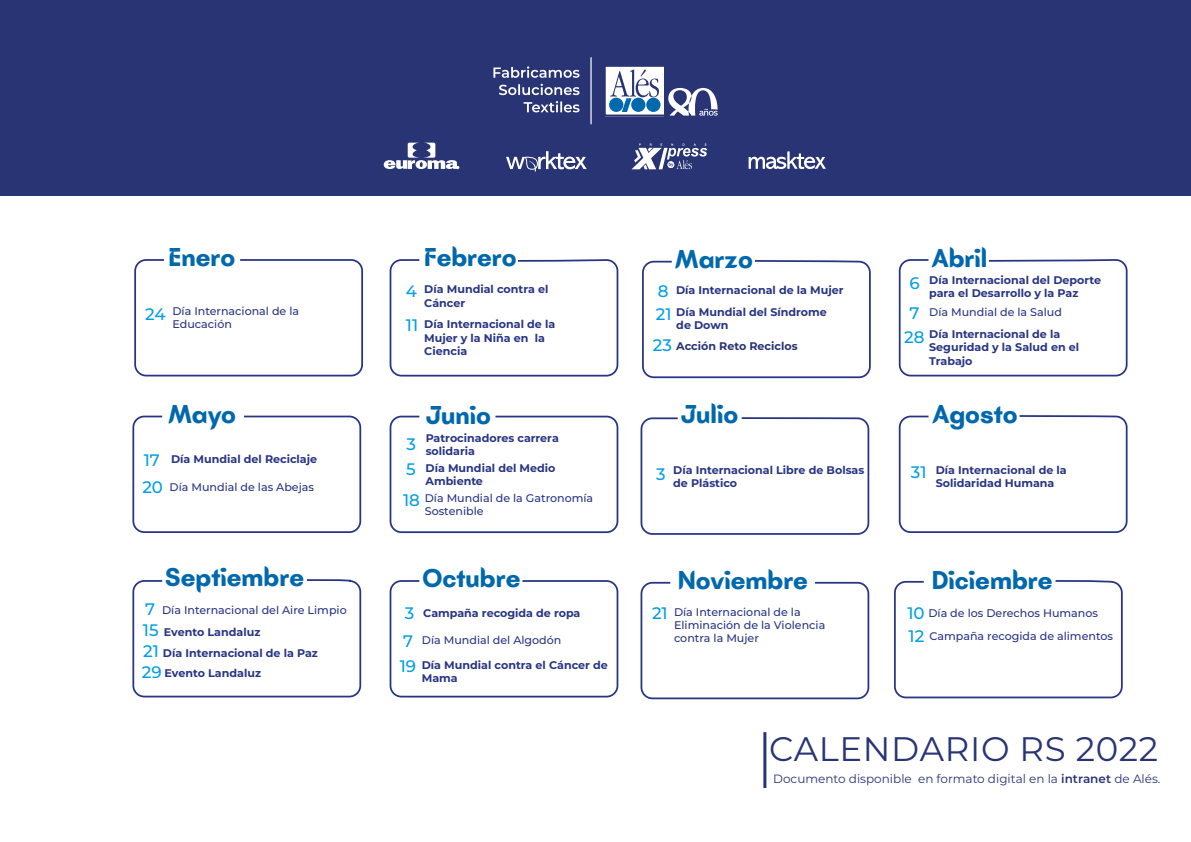
<style>
.page{position:relative;width:1191px;height:842px;background:#fff}
.page>*{position:absolute;margin:0;border:0;box-sizing:border-box;transform-origin:0 0}
.t1{font:34px "Montserrat";letter-spacing:.02em;color:#283474}
.t2{font:700 26.5px "Batangas";color:#0068ac}
.t3{font:500 16.6px "Montserrat";color:#009fe3}
.t4{font:12px "Montserrat";color:#283474}
.t5{font:700 11.1px/13.3px "Montserrat";color:#283583}
.t6{font:500 11.1px/13.3px "Montserrat";color:#283583}
.t7{font:700 11.1px "Montserrat";color:#283474}
.s1{font-size:16.6px;color:#009fe3}
.s2{font-weight:500;font-size:16.6px;color:#009fe3}
.s3{font-weight:500}
.s4{font-weight:600}
</style>
<div class="page">
<div style="left:134px;top:259px;width:229px;height:117px;border:2px solid #283583;border-radius:11px"></div>
<svg style="left:389px;top:259px;width:230px;height:118px"></svg>
<svg style="left:642px;top:260px;width:229px;height:119px"></svg>
<svg style="left:898px;top:259px;width:230px;height:118px"></svg>
<div style="left:132px;top:416px;width:229px;height:117px;border:2px solid #283583;border-radius:11px"></div>
<div style="left:389px;top:416px;width:229px;height:117px;border:2px solid #283583;border-radius:11px"></div>
<svg style="left:640px;top:417px;width:230px;height:118px"></svg>
<svg style="left:898px;top:415px;width:230px;height:118px"></svg>
<svg style="left:132px;top:579px;width:230px;height:119px"></svg>
<div style="left:389px;top:580px;width:229px;height:117px;border:2px solid #283583;border-radius:11px"></div>
<div style="left:640px;top:582px;width:229px;height:117px;border:2px solid #283583;border-radius:11px"></div>
<svg style="left:894px;top:580px;width:229px;height:119px"></svg>
<div style="left:168px;top:398px;width:75px;height:35px;background:#fff"></div>
<div style="left:677px;top:564px;width:138px;height:30px;background:#fff"></div>
<div style="left:0;top:0;width:1191px;height:195px;background:#283474"></div>
<svg style="left:668px;top:88px;width:49px;height:28px"></svg>
<div style="left:606px;top:66px;width:58px;height:51px;background:#fff"></div>
<div style="left:603px;top:65px;width:63px;height:52px;border:2px solid #283474"></div>
<svg style="left:610px;top:69px;width:49px;height:43px"></svg>
<hr style="left:590px;top:58px;width:1px;height:66px;background:#fff">
<svg style="left:523px;top:101px;width:56px;height:11px"></svg>
<svg style="left:499px;top:84px;width:80px;height:11px"></svg>
<svg style="left:493px;top:66px;width:86px;height:12px"></svg>
<svg style="left:632px;top:143px;width:75px;height:26px"></svg>
<svg style="left:506px;top:151px;width:81px;height:21px"></svg>
<svg style="left:748px;top:151px;width:78px;height:18px"></svg>
<svg style="left:384px;top:143px;width:75px;height:26px"></svg>
<hr style="left:763px;top:732px;width:3px;height:56px;background:#283474">
<h2 class="t2" style="left:168px;top:242px;width:68px">Enero</h2>
<h2 class="t2" style="left:424px;top:242px;width:94px">Febrero</h2>
<h2 class="t2" style="left:675px;top:245px;width:79px">Marzo</h2>
<h2 class="t2" style="left:931px;top:243px;width:57px">Abril</h2>
<p class="t6" style="left:172px;top:304px;width:128px;text-indent:-27px"><span class="s1">24</span> Día Internacional de la<br>Educación</p>
<p class="t5" style="left:424px;top:282px;width:126px;text-indent:-18px"><span class="s2">4</span> Día Mundial contra el<br>Cáncer</p>
<p class="t5" style="left:424px;top:317px;width:132px;text-indent:-18px"><span class="s2">11</span> Día Internacional de la<br>Mujer y la Niña en la<br>Ciencia</p>
<p class="t5" style="left:656px;top:278px;width:189px;line-height:21.7px"><span class="s2">8</span> Día Internacional de la Mujer<br><span class="s2">21</span> Día Mundial del Síndrome</p>
<p class="t5" style="left:676px;top:318px;width:54px">de Down</p>
<p class="t7" style="left:653px;top:338px;width:146px"><span class="s2">23</span> Acción Reto Reciclos</p>
<p class="t5" style="left:909px;top:272px;width:193px;text-align:center"><span class="s2">6</span> Día Internacional del Deporte para el Desarrollo y la Paz</p>
<p class="t5" style="left:904px;top:301px;width:159px;line-height:21.6px;text-align:center"><span class="s2">7</span> <span class="s3">Día Mundial de la Salud<br></span><span class="s2">28</span> Día Internacional de la</p>
<p class="t5" style="left:929px;top:340px;width:151px">Seguridad y la Salud en el<br>Trabajo</p>
<h2 class="t2" style="left:168px;top:400px;width:69px">Mayo</h2>
<h2 class="t2" style="left:426px;top:400px;width:66px">Junio</h2>
<h2 class="t2" style="left:681px;top:400px;width:58px">Julio</h2>
<h2 class="t2" style="left:932px;top:399px;width:87px">Agosto</h2>
<p class="t5" style="left:144px;top:452px;width:175px"><span class="s2">17</span> Día Mundial del Reciclaje</p>
<p class="t6" style="left:142px;top:480px;width:173px"><span class="s1">20</span> Día Mundial de las Abejas</p>
<h3 class="t3" style="left:406px;top:432px;width:11px">3</h3>
<p class="t5" style="left:426px;top:430px;width:135px">Patrocinadores carrera solidaria</p>
<p class="t5" style="left:425px;top:461px;width:131px;text-indent:-20px"><span class="s2">5</span> Día Mundial del Medio<br>Ambiente</p>
<p class="t6" style="left:425px;top:491px;width:170px;text-indent:-22px"><span class="s1">18</span> Día Mundial de la Gatronomía<br>Sostenible</p>
<p class="t5" style="left:673px;top:462px;width:193px;text-indent:-17px"><span class="s2">3</span> Día Internacional Libre de Bolsas de Plástico</p>
<p class="t5" style="left:935px;top:463px;width:132px;text-indent:-25px"><span class="s2">31</span> Día Internacional de la<br>Solidaridad Humana</p>
<h2 class="t2" style="left:165px;top:563px;width:140px">Septiembre</h2>
<h2 class="t2" style="left:422px;top:563px;width:99px">Octubre</h2>
<h2 class="t2" style="left:677px;top:566px;width:132px">Noviembre</h2>
<h2 class="t2" style="left:931px;top:566px;width:122px">Diciembre</h2>
<p class="t6" style="left:145px;top:603px;width:203px"><span class="s1">7</span> Día Internacional del Aire Limpio</p>
<h3 class="t3" style="left:143px;top:619px;width:17px">15</h3>
<p class="t5" style="left:143px;top:645px;width:176px"><span class="s2">21</span> Día Internacional de la Paz</p>
<p class="t5" style="left:164px;top:624px;width:98px">Evento Landaluz</p>
<p class="t5" style="left:142px;top:666px;width:121px"><span class="s2">29</span> Evento Landaluz</p>
<p class="t5" style="left:405px;top:606px;width:177px"><span class="s2">3</span> Campaña recogida de ropa</p>
<p class="t6" style="left:403px;top:633px;width:160px"><span class="s1">7</span> Día Mundial del Algodón</p>
<p class="t5" style="left:422px;top:658px;width:188px;text-indent:-22px"><span class="s2">19</span> Día Mundial contra el Cáncer de<br>Mama</p>
<p class="t6" style="left:674px;top:604px;width:153px;text-indent:-22px"><span class="s1">21</span> Día Internacional de la<br>Eliminación de la Violencia contra la Mujer</p>
<p class="t6" style="left:907px;top:606px;width:192px"><span class="s1">10</span> Día de los Derechos Humanos</p>
<p class="t6" style="left:908px;top:629px;width:206px"><span class="s1">12</span> Campaña recogida de alimentos</p>
<h1 class="t1" style="left:769px;top:726px;width:390px">CALENDARIO RS 2022</h1>
<p class="t4" style="left:773px;top:770px;width:389px">Documento disponible en formato digital en la <span class="s4">intranet</span> de Alés.</p>
</div>
